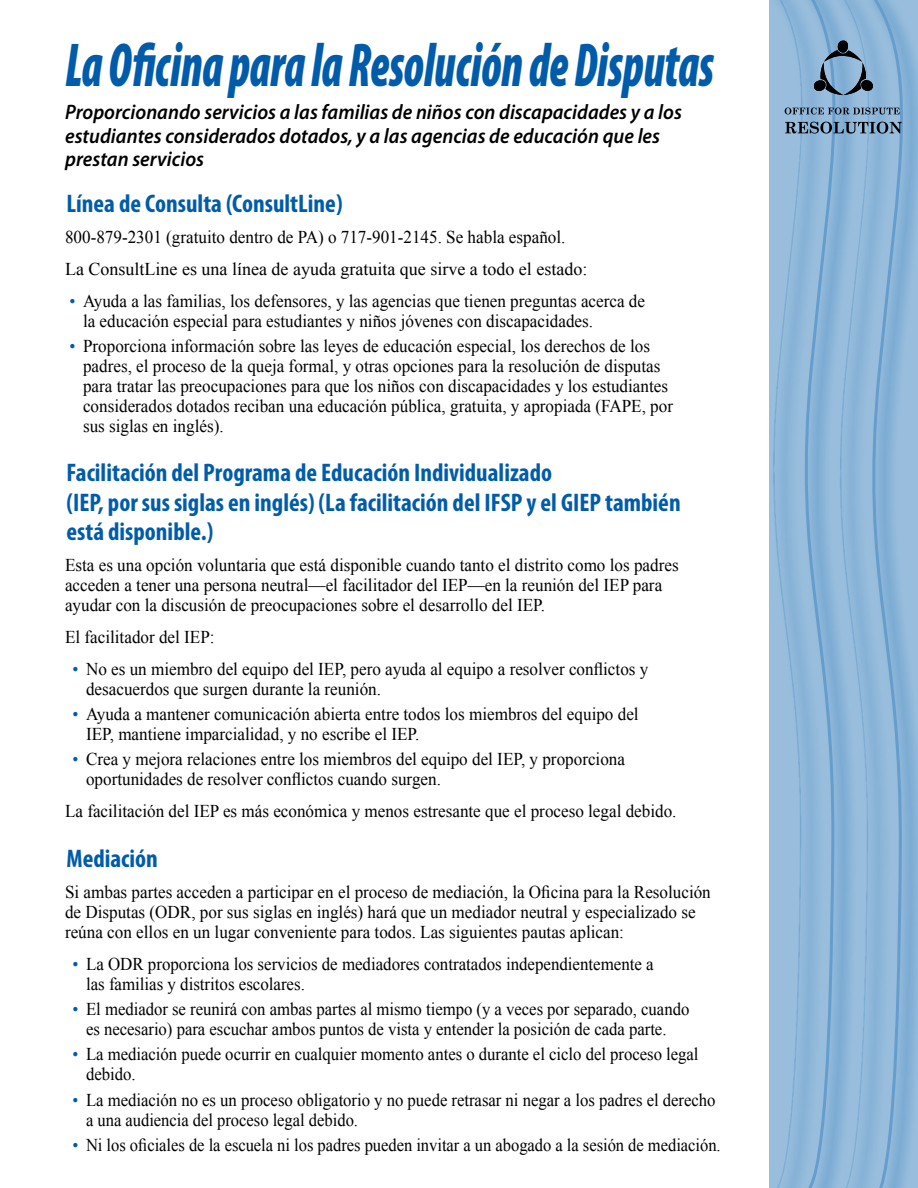
<style>
.page{position:relative;width:918px;height:1188px;background:#fff}
.page>*{position:absolute;margin:0;border:0;box-sizing:border-box;transform-origin:0 0}
.t1{font:italic 900 condensed 62.4px "Myriad Pro";letter-spacing:-.005em;color:#005cab;scale:.74 1}
.Headings{font:700 condensed 25.5px/29.2px "Myriad Pro";color:#005cab}
.t2{font:italic 600 21px/23.2px "Myriad Pro";color:#000;scale:.95 1}
.Level_1_Bullet{font:18px/20px "Times New Roman";color:#000;scale:.95 1}
.Level_1_Text{font:18px/20px "Times New Roman";color:#000;scale:.95 1}
.Level_1_Bullet-2{font:18px/20px "Times New Roman";color:#000;scale:.93 1}
.Level_1_Bullet-3{font:18px/20px "Times New Roman";color:#000;scale:.94 1}
.Level_1_Bullet-4{font:18px "Times New Roman";color:#000;scale:.92 1}
.Paragraph{font:18px "Times New Roman";color:#000}
.s1{color:#005cab}
</style>
<div class="page">
<svg style="left:769px;top:0;width:19px;height:1188px"></svg>
<svg style="left:788px;top:0;width:42px;height:1188px"></svg>
<svg style="left:830px;top:0;width:26px;height:1188px"></svg>
<svg style="left:856px;top:0;width:62px;height:1188px"></svg>
<svg style="left:814px;top:41px;width:59px;height:54px"></svg>
<svg style="left:785px;top:108px;width:115px;height:6px"></svg>
<svg style="left:785px;top:122px;width:117px;height:12px"></svg>
<p class="t1" style="left:65px;top:32px;width:879px">La Oficina para la Resolución de Disputas</p>
<p class="t2" style="left:65px;top:101px;width:651px">Proporcionando servicios a las familias de niños con discapacidades y a los estudiantes considerados dotados, y a las agencias de educación que les prestan servicios</p>
<p class="Headings" style="left:67px;top:190px;width:278px">Línea de Consulta (ConsultLine)</p>
<p class="Level_1_Text" style="left:65px;top:227px;width:528px">800-879-2301 (gratuito dentro de PA) o 717-901-2145. Se habla español.</p>
<p class="Paragraph" style="left:65px;top:257px;width:524px">La ConsultLine es una línea de ayuda gratuita que sirve a todo el estado:</p>
<p class="Level_1_Bullet" style="left:83px;top:290px;width:593px;text-indent:-14px"><span class="s1">•</span> Ayuda a las familias, los defensores, y las agencias que tienen preguntas acerca de la educación especial para estudiantes y niños jóvenes con discapacidades.</p>
<p class="Level_1_Bullet" style="left:83px;top:336px;width:623px;text-indent:-14px"><span class="s1">•</span> Proporciona información sobre las leyes de educación especial, los derechos de los padres, el proceso de la queja formal, y otras opciones para la resolución de disputas para tratar las preocupaciones para que los niños con discapacidades y los estudiantes considerados dotados reciban una educación pública, gratuita, y apropiada (FAPE, por sus siglas en inglés).</p>
<p class="Headings" style="left:67px;top:459px;width:616px">Facilitación del Programa de Educación Individualizado<br>(IEP, por sus siglas en inglés) (La facilitación del IFSP y el GIEP también está disponible.)</p>
<p class="Level_1_Text" style="left:65px;top:555px;width:647px">Esta es una opción voluntaria que está disponible cuando tanto el distrito como los padres acceden a tener una persona neutral—el facilitador del IEP—en la reunión del IEP para ayudar con la discusión de preocupaciones sobre el desarrollo del IEP.</p>
<p class="Level_1_Text" style="left:65px;top:627px;width:159px">El facilitador del IEP:</p>
<p class="Level_1_Bullet" style="left:86px;top:659px;width:593px;text-indent:-14px"><span class="s1">•</span> No es un miembro del equipo del IEP, pero ayuda al equipo a resolver conflictos y desacuerdos que surgen durante la reunión.</p>
<p class="Level_1_Bullet" style="left:86px;top:704px;width:583px;text-indent:-14px"><span class="s1">•</span> Ayuda a mantener comunicación abierta entre todos los miembros del equipo del<br>IEP, mantiene imparcialidad, y no escribe el IEP.</p>
<p class="Level_1_Bullet" style="left:86px;top:749px;width:569px;text-indent:-14px"><span class="s1">•</span> Crea y mejora relaciones entre los miembros del equipo del IEP, y proporciona oportunidades de resolver conflictos cuando surgen.</p>
<p class="Level_1_Text" style="left:65px;top:801px;width:645px">La facilitación del IEP es más económica y menos estresante que el proceso legal debido.</p>
<p class="Headings" style="left:67px;top:844px;width:93px">Mediación</p>
<p class="Level_1_Text" style="left:65px;top:882px;width:681px">Si ambas partes acceden a participar en el proceso de mediación, la Oficina para la Resolución de Disputas (ODR, por sus siglas en inglés) hará que un mediador neutral y especializado se reúna con ellos en un lugar conveniente para todos. Las siguientes pautas aplican:</p>
<p class="Level_1_Bullet-3" style="left:86px;top:954px;width:605px;text-indent:-14px"><span class="s1">•</span> La ODR proporciona los servicios de mediadores contratados independientemente a las familias y distritos escolares.</p>
<p class="Level_1_Bullet-2" style="left:73px;top:999px;width:665px;text-align:center"><span class="s1">•</span> El mediador se reunirá con ambas partes al mismo tiempo (y a veces por separado, cuando es necesario) para escuchar ambos puntos de vista y entender la posición de cada parte.</p>
<p class="Level_1_Bullet-2" style="left:86px;top:1044px;width:660px;text-indent:-14px"><span class="s1">•</span> La mediación puede ocurrir en cualquier momento antes o durante el ciclo del proceso legal debido.</p>
<p class="Level_1_Bullet-2" style="left:86px;top:1089px;width:678px;text-indent:-14px"><span class="s1">•</span> La mediación no es un proceso obligatorio y no puede retrasar ni negar a los padres el derecho a una audiencia del proceso legal debido.</p>
<p class="Level_1_Bullet-4" style="left:73px;top:1133px;width:706px"><span class="s1">•</span> Ni los oficiales de la escuela ni los padres pueden invitar a un abogado a la sesión de mediación.</p>
</div>
